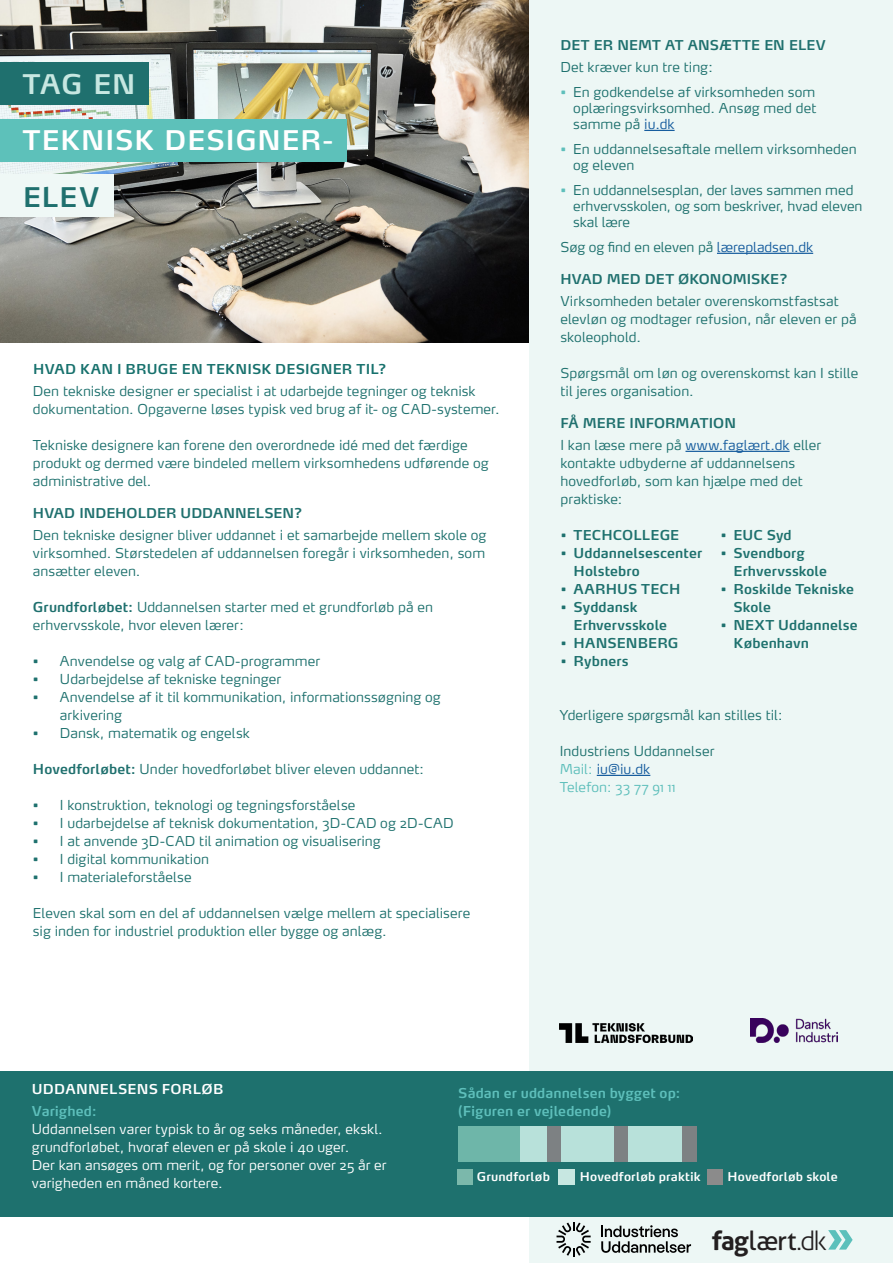
<style>
.page{position:relative;width:893px;height:1263px;background:#fff}
.page>*{position:absolute;margin:0;border:0;box-sizing:border-box;transform-origin:0 0}
.OVERSKRIFT{font:600 27px "Max";letter-spacing:.035em;color:#fff}
.OVERSKRIFT-2{font:600 27px "Max";color:#c7e7e1}
.OVERSKRIFT-3{font:600 27px "Max";color:#1f706e}
.t1{font:26.4px "Aller";color:#231f20}
.BRØDTEKST{font:300 13.5px/18px "Max OT";letter-spacing:.005em;color:#1e716e}
.t2{font:600 13.5px/18px "Max OT";letter-spacing:.005em;color:#1e716e}
.Under_Mellemrubrik{font:300 13.5px/18px "Max OT";letter-spacing:.005em;color:#fff}
.MELLEMRUBRIK{font:600 13.5px "Max";letter-spacing:.005em;color:#1f706e}
.Under_Mellemrubrik-2{font:600 13.5px "Max OT";letter-spacing:.005em;color:#5ebfbb}
.MELLEMRUBRIK-2{font:600 13.5px "Max OT";letter-spacing:.015em;color:#17716d}
.MELLEMRUBRIK-3{font:600 13.5px "Max OT";letter-spacing:.015em;color:#fff}
.BRØDTEKST-2{font:300 13.5px "Max OT";letter-spacing:.01em;color:#5ebfbb}
.t3{font:600 12px "Max OT";letter-spacing:.015em;color:#fff}
.s1{font-weight:600;color:#1f706e}
.s2{color:#5ebfbb}
.s3{color:#175d9e}
.s4{font-weight:600;color:#5ebfbb}
.s5{font-weight:700}
.s6{font-weight:300}
</style>
<div class="page">
<div style="left:529px;top:0;width:364px;height:1263px;background:#edf7f5"></div>
<div style="left:0;top:1071px;width:893px;height:146px;background:#1e716e"></div>
<img style="left:0;top:0;width:529px;height:342px">
<hr style="left:644px;top:130px;width:31px;height:1px;background:#175d9e">
<hr style="left:717px;top:253px;width:96px;height:1px;background:#175d9e">
<hr style="left:685px;top:451px;width:105px;height:1px;background:#175d9e">
<div style="left:0;top:63px;width:149px;height:42px;background:#1f706e"></div>
<div style="left:0;top:175px;width:113px;height:42px;background:#eff8f6"></div>
<div style="left:0;top:119px;width:346px;height:43px;background:#5dc1ba"></div>
<div style="left:558px;top:1169px;width:17px;height:15px;background:#c7e7e1"></div>
<div style="left:707px;top:1169px;width:16px;height:16px;background:#8b8b8b"></div>
<div style="left:457px;top:1170px;width:16px;height:15px;background:#7bb8ab"></div>
<img style="left:560px;top:1023px;width:132px;height:20px">
<hr style="left:597px;top:775px;width:53px;height:1px;background:#175d9e">
<div style="left:519px;top:1126px;width:28px;height:35px;background:#b8e1da"></div>
<div style="left:547px;top:1126px;width:14px;height:35px;background:#7d8183"></div>
<div style="left:561px;top:1126px;width:54px;height:35px;background:#b8e1da"></div>
<div style="left:615px;top:1126px;width:14px;height:35px;background:#7d8183"></div>
<div style="left:458px;top:1126px;width:61px;height:35px;background:#6eb6a9"></div>
<div style="left:629px;top:1126px;width:53px;height:35px;background:#b8e1da"></div>
<div style="left:682px;top:1126px;width:14px;height:35px;background:#7d8183"></div>
<svg style="left:828px;top:1230px;width:25px;height:19px"></svg>
<svg style="left:601px;top:1225px;width:90px;height:28px"></svg>
<svg style="left:556px;top:1222px;width:35px;height:34px"></svg>
<img style="left:750px;top:1019px;width:88px;height:23px">
<p class="OVERSKRIFT-2" style="left:23px;top:68px;width:114px">TAG EN</p>
<p class="OVERSKRIFT" style="left:23px;top:123px;width:312px">TEKNISK DESIGNER-</p>
<p class="OVERSKRIFT-3" style="left:23px;top:180px;width:78px">ELEV</p>
<p class="MELLEMRUBRIK-2" style="left:33px;top:360px;width:355px">HVAD KAN I BRUGE EN TEKNISK DESIGNER TIL?</p>
<p class="BRØDTEKST" style="left:33px;top:382px;width:468px">Den tekniske designer er specialist i at udarbejde tegninger og teknisk dokumentation. Opgaverne løses typisk ved brug af it- og CAD-systemer.</p>
<p class="BRØDTEKST" style="left:33px;top:436px;width:457px">Tekniske designere kan forene den overordnede idé med det færdige produkt og dermed være bindeled mellem virksomhedens udførende og administrative del.</p>
<p class="MELLEMRUBRIK" style="left:33px;top:504px;width:271px">HVAD INDEHOLDER UDDANNELSEN?</p>
<p class="BRØDTEKST" style="left:33px;top:526px;width:455px;text-align:justify">Den tekniske designer bliver uddannet i et samarbejde mellem skole og virksomhed. Størstedelen af uddannelsen foregår i virksomheden, som ansætter eleven.</p>
<p class="BRØDTEKST" style="left:33px;top:598px;width:402px"><span class="s1">Grundforløbet:</span> Uddannelsen starter med et grundforløb på en erhvervsskole, hvor eleven lærer:</p>
<p class="BRØDTEKST" style="left:33px;top:652px;width:289px">• Anvendelse og valg af CAD-programmer</p>
<p class="BRØDTEKST" style="left:33px;top:670px;width:250px">• Udarbejdelse af tekniske tegninger</p>
<p class="BRØDTEKST" style="left:60px;top:688px;width:382px;text-indent:-27px">• Anvendelse af it til kommunikation, informationssøgning og arkivering</p>
<p class="BRØDTEKST" style="left:33px;top:724px;width:218px">• Dansk, matematik og engelsk</p>
<p class="BRØDTEKST" style="left:33px;top:760px;width:393px"><span class="s1">Hovedforløbet:</span> Under hovedforløbet bliver eleven uddannet:</p>
<p class="BRØDTEKST" style="left:33px;top:796px;width:324px">• I konstruktion, teknologi og tegningsforståelse</p>
<p class="BRØDTEKST" style="left:33px;top:814px;width:422px">• I udarbejdelse af teknisk dokumentation, 3D-CAD og 2D-CAD</p>
<p class="BRØDTEKST" style="left:33px;top:832px;width:349px">• I at anvende 3D-CAD til animation og visualisering</p>
<p class="BRØDTEKST" style="left:33px;top:850px;width:178px">• I digital kommunikation</p>
<p class="BRØDTEKST" style="left:33px;top:868px;width:160px">• I materialeforståelse</p>
<p class="BRØDTEKST" style="left:33px;top:904px;width:439px">Eleven skal som en del af uddannelsen vælge mellem at specialisere</p>
<p class="BRØDTEKST" style="left:33px;top:922px;width:355px">sig inden for industriel produktion eller bygge og anlæg.</p>
<p class="MELLEMRUBRIK" style="left:560px;top:36px;width:267px">DET ER NEMT AT ANSÆTTE EN ELEV</p>
<p class="BRØDTEKST" style="left:560px;top:58px;width:154px">Det kræver kun tre ting:</p>
<p class="BRØDTEKST" style="left:573px;top:84px;width:245px;line-height:16.2px;text-align:justify;text-indent:-13px"><span class="s2">•</span> En godkendelse af virksomheden som oplæringsvirksomhed. Ansøg med det samme på <span class="s3">iu.dk</span></p>
<p class="BRØDTEKST" style="left:573px;top:141px;width:285px;line-height:16.2px;text-indent:-13px"><span class="s2">•</span> En uddannelsesaftale mellem virksomheden og eleven</p>
<p class="BRØDTEKST" style="left:573px;top:182px;width:291px;line-height:16.2px;text-indent:-13px"><span class="s2">•</span> En uddannelsesplan, der laves sammen med erhvervsskolen, og som beskriver, hvad eleven skal lære</p>
<p class="BRØDTEKST" style="left:560px;top:238px;width:254px">Søg og find en eleven på <span class="s3">lærepladsen.dk</span></p>
<p class="MELLEMRUBRIK" style="left:560px;top:270px;width:229px">HVAD MED DET ØKONOMISKE?</p>
<p class="BRØDTEKST" style="left:560px;top:292px;width:298px">Virksomheden betaler overenskomstfastsat elevløn og modtager refusion, når eleven er på skoleophold.</p>
<p class="BRØDTEKST" style="left:560px;top:364px;width:299px">Spørgsmål om løn og overenskomst kan I stille til jeres organisation.</p>
<p class="MELLEMRUBRIK" style="left:560px;top:414px;width:177px">FÅ MERE INFORMATION</p>
<p class="BRØDTEKST" style="left:560px;top:436px;width:262px">I kan læse mere på <span class="s3">www.faglært.dk</span> eller kontakte udbyderne af uddannelsens hovedforløb, som kan hjælpe med det praktiske:</p>
<p class="t2" style="left:561px;top:526px;width:120px">• TECHCOLLEGE</p>
<p class="t2" style="left:574px;top:544px;width:130px;text-indent:-13px">• Uddannelsescenter<br>Holstebro</p>
<p class="t2" style="left:561px;top:580px;width:121px">• AARHUS TECH</p>
<p class="t2" style="left:574px;top:598px;width:95px;text-indent:-13px">• Syddansk<br>Erhvervsskole</p>
<p class="t2" style="left:561px;top:634px;width:119px">• HANSENBERG</p>
<p class="t2" style="left:561px;top:652px;width:69px">• Rybners</p>
<p class="t2" style="left:721px;top:526px;width:72px">• EUC Syd</p>
<p class="t2" style="left:733px;top:544px;width:95px;text-indent:-13px">• Svendborg<br>Erhvervsskole</p>
<p class="t2" style="left:733px;top:580px;width:122px;text-indent:-13px">• Roskilde Tekniske<br>Skole</p>
<p class="t2" style="left:733px;top:616px;width:126px;text-indent:-13px">• NEXT Uddannelse<br>København</p>
<p class="BRØDTEKST" style="left:560px;top:706px;width:225px">Yderligere spørgsmål kan stilles til:</p>
<p class="BRØDTEKST" style="left:560px;top:742px;width:156px">Industriens Uddannelser<br><span class="s2">Mail:</span> <span class="s3">iu@iu.dk</span></p>
<p class="BRØDTEKST-2" style="left:560px;top:779px;width:118px">Telefon: 33 77 91 11</p>
<p class="MELLEMRUBRIK-3" style="left:32px;top:1080px;width:193px">UDDANNELSENS FORLØB</p>
<p class="Under_Mellemrubrik" style="left:32px;top:1102px;width:352px"><span class="s4">Varighed:<br></span>Uddannelsen varer typisk to år og seks måneder, ekskl. grundforløbet, hvoraf eleven er på skole i 40 uger.</p>
<p class="Under_Mellemrubrik" style="left:32px;top:1156px;width:356px">Der kan ansøges om merit, og for personer over 25 år er varigheden en måned kortere.</p>
<p class="Under_Mellemrubrik-2" style="left:458px;top:1085px;width:224px">Sådan er uddannelsen bygget op:</p>
<p class="Under_Mellemrubrik-2" style="left:458px;top:1103px;width:155px">(Figuren er vejledende)</p>
<p class="t3" style="left:477px;top:1169px;width:75px">Grundforløb</p>
<p class="t3" style="left:580px;top:1169px;width:122px">Hovedforløb praktik</p>
<p class="t3" style="left:727px;top:1169px;width:112px">Hovedforløb skole</p>
<p class="t1" style="left:712px;top:1224px;width:116px"><span class="s5">fag</span>lært<span class="s6">.dk</span></p>
</div>
